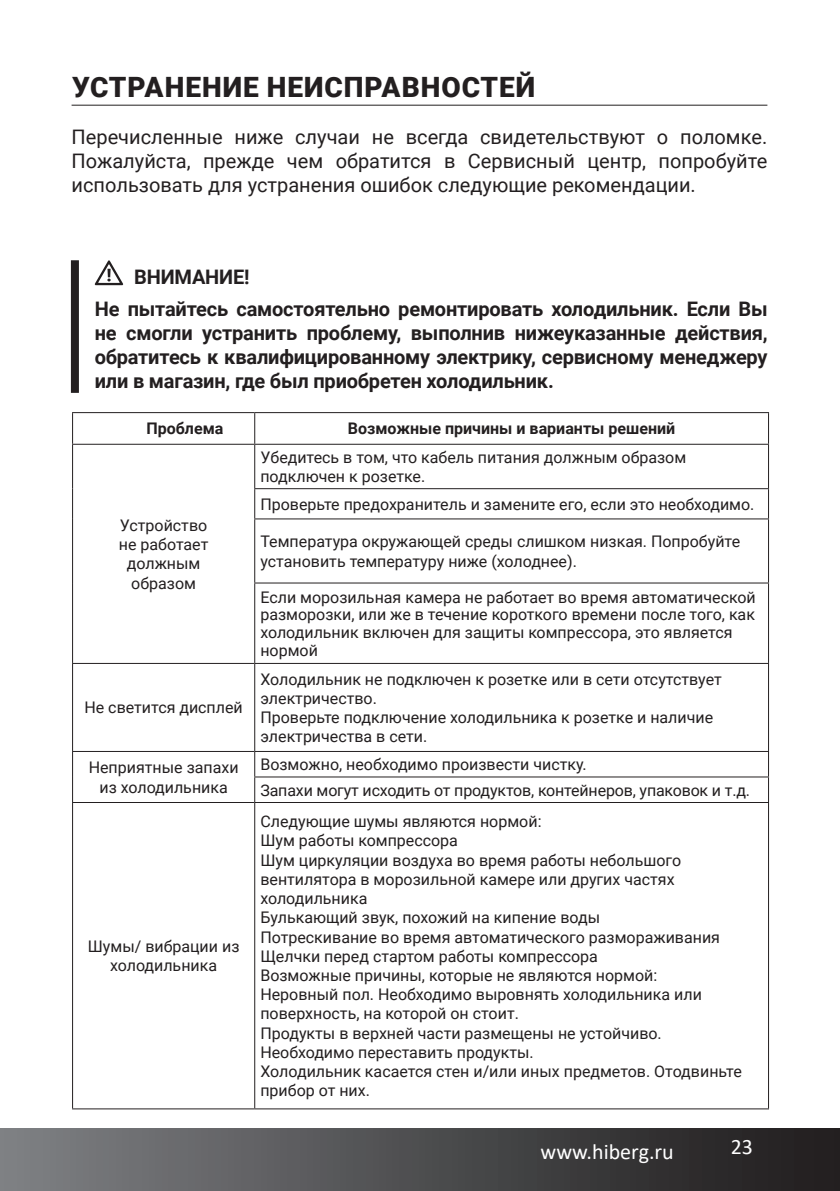
<style>
.page{position:relative;width:840px;height:1191px;background:#fff}
.page>*{position:absolute;margin:0;border:0;box-sizing:border-box;transform-origin:0 0}
.ЗАГОЛОВАК_большой{font:900 28px "Roboto";letter-spacing:.035em;color:#231f20}
.t1{font:22px "Calibri";color:#fff}
.t2{font:700 20px/24px "Roboto";letter-spacing:-.01em;color:#231f20;text-align:justify}
.t3{font:20px/24px "Roboto";color:#231f20;text-align:justify}
.List_Paragraph{font:16px/19.2px "Roboto";color:#231f20}
.List_Paragraph-2{font:700 16px "Roboto";color:#231f20}
</style>
<div class="page">
<div style="left:0;top:1128px;width:839px;height:63px;background:linear-gradient(to right,#7e8184,#1e1b1c)"></div>
<hr style="left:72px;top:412px;width:182px;height:1px;background:#231f20">
<hr style="left:72px;top:413px;width:1px;height:31px;background:#231f20">
<hr style="left:254px;top:412px;width:514px;height:1px;background:#231f20">
<hr style="left:254px;top:413px;width:1px;height:31px;background:#231f20">
<hr style="left:767px;top:413px;width:1px;height:31px;background:#231f20">
<hr style="left:72px;top:444px;width:182px;height:1px;background:#231f20">
<hr style="left:72px;top:445px;width:1px;height:44px;background:#231f20">
<hr style="left:72px;top:489px;width:1px;height:30px;background:#231f20">
<hr style="left:72px;top:519px;width:1px;height:64px;background:#231f20">
<hr style="left:72px;top:583px;width:1px;height:80px;background:#231f20">
<hr style="left:254px;top:444px;width:514px;height:1px;background:#231f20">
<hr style="left:254px;top:445px;width:1px;height:43px;background:#231f20">
<hr style="left:767px;top:445px;width:1px;height:43px;background:#231f20">
<hr style="left:254px;top:488px;width:514px;height:1px;background:#231f20">
<svg style="left:254px;top:489px;width:1px;height:29px"></svg>
<hr style="left:254px;top:518px;width:514px;height:1px;background:#231f20">
<hr style="left:254px;top:519px;width:1px;height:63px;background:#231f20">
<hr style="left:767px;top:519px;width:1px;height:63px;background:#231f20">
<hr style="left:254px;top:582px;width:514px;height:1px;background:#231f20">
<hr style="left:254px;top:583px;width:1px;height:80px;background:#231f20">
<hr style="left:767px;top:583px;width:1px;height:80px;background:#231f20">
<hr style="left:72px;top:663px;width:182px;height:1px;background:#231f20">
<hr style="left:72px;top:664px;width:1px;height:87px;background:#231f20">
<hr style="left:254px;top:663px;width:514px;height:1px;background:#231f20">
<hr style="left:254px;top:664px;width:1px;height:87px;background:#231f20">
<hr style="left:767px;top:664px;width:1px;height:87px;background:#231f20">
<hr style="left:72px;top:751px;width:182px;height:1px;background:#231f20">
<svg style="left:72px;top:752px;width:1px;height:50px"></svg>
<hr style="left:254px;top:751px;width:514px;height:1px;background:#231f20">
<hr style="left:254px;top:776px;width:514px;height:1px;background:#231f20">
<svg style="left:254px;top:752px;width:1px;height:50px"></svg>
<hr style="left:72px;top:802px;width:182px;height:1px;background:#231f20">
<hr style="left:72px;top:803px;width:1px;height:305px;background:#231f20">
<hr style="left:254px;top:802px;width:514px;height:1px;background:#231f20">
<hr style="left:254px;top:803px;width:1px;height:305px;background:#231f20">
<hr style="left:767px;top:803px;width:1px;height:305px;background:#231f20">
<hr style="left:72px;top:1108px;width:182px;height:1px;background:#231f20">
<hr style="left:254px;top:1108px;width:514px;height:1px;background:#231f20">
<hr style="left:71px;top:105px;width:696px;height:1px;background:#231f20">
<div style="left:71px;top:260px;width:8px;height:133px;background:#231f20"></div>
<svg style="left:94px;top:260px;width:29px;height:25px"></svg>
<p class="ЗАГОЛОВАК_большой" style="left:72px;top:68px;width:464px">УСТРАНЕНИЕ НЕИСПРАВНОСТЕЙ</p>
<p class="t3" style="left:72px;top:124px;width:697px">Перечисленные ниже случаи не всегда свидетельствуют о поломке.<br>Пожалуйста, прежде чем обратится в Сервисный центр, попробуйте использовать для устранения ошибок следующие рекомендации.</p>
<p class="t2" style="left:134px;top:264px;width:117px">ВНИМАНИЕ!</p>
<p class="t2" style="left:95px;top:296px;width:674px">Не пытайтесь самостоятельно ремонтировать холодильник. Если Вы не смогли устранить проблему, выполнив нижеуказанные действия, обратитесь к квалифицированному электрику, сервисному менеджеру или в магазин, где был приобретен холодильник.</p>
<p class="List_Paragraph-2" style="left:146px;top:417px;width:78px">Проблема</p>
<p class="List_Paragraph-2" style="left:348px;top:417px;width:328px">Возможные причины и варианты решений</p>
<p class="List_Paragraph" style="left:119px;top:515px;width:91px;text-align:center">Устройство не работает должным образом</p>
<p class="List_Paragraph" style="left:84px;top:697px;width:160px">Не светится дисплей</p>
<p class="List_Paragraph" style="left:260px;top:447px;width:427px">Убедитесь в том, что кабель питания должным образом подключен к розетке.</p>
<p class="List_Paragraph" style="left:260px;top:494px;width:495px">Проверьте предохранитель и замените его, если это необходимо.</p>
<p class="List_Paragraph" style="left:260px;top:531px;width:481px">Температура окружающей среды слишком низкая. Попробуйте установить температуру ниже (холоднее).</p>
<p class="List_Paragraph" style="left:260px;top:588px;width:496px;line-height:17.6px">Если морозильная камера не работает во время автоматической разморозки, или же в течение короткого времени после того, как холодильник включен для защиты компрессора, это является нормой</p>
<p class="List_Paragraph" style="left:260px;top:669px;width:462px">Холодильник не подключен к розетке или в сети отсутствует электричество.</p>
<p class="List_Paragraph" style="left:260px;top:707px;width:454px">Проверьте подключение холодильника к розетке и наличие электричества в сети.</p>
<p class="List_Paragraph" style="left:89px;top:757px;width:151px;text-align:center">Неприятные запахи из холодильника</p>
<p class="List_Paragraph" style="left:260px;top:754px;width:327px">Возможно, необходимо произвести чистку.</p>
<p class="List_Paragraph" style="left:260px;top:780px;width:491px">Запахи могут исходить от продуктов, контейнеров, упаковок и т.д.</p>
<p class="List_Paragraph" style="left:88px;top:936px;width:153px;text-align:center">Шумы/ вибрации из холодильника</p>
<p class="List_Paragraph" style="left:260px;top:811px;width:282px">Следующие шумы являются нормой:</p>
<p class="List_Paragraph" style="left:260px;top:830px;width:199px">Шум работы компрессора</p>
<p class="List_Paragraph" style="left:260px;top:849px;width:422px">Шум циркуляции воздуха во время работы небольшого вентилятора в морозильной камере или других частях холодильника</p>
<p class="List_Paragraph" style="left:260px;top:907px;width:341px">Булькающий звук, похожий на кипение воды</p>
<p class="List_Paragraph" style="left:260px;top:926px;width:461px">Потрескивание во время автоматического размораживания</p>
<p class="List_Paragraph" style="left:260px;top:945px;width:339px">Щелчки перед стартом работы компрессора</p>
<p class="List_Paragraph" style="left:260px;top:965px;width:398px">Возможные причины, которые не являются нормой:</p>
<p class="List_Paragraph" style="left:260px;top:984px;width:443px">Неровный пол. Необходимо выровнять холодильника или поверхность, на которой он стоит.</p>
<p class="List_Paragraph" style="left:260px;top:1022px;width:402px">Продукты в верхней части размещены не устойчиво.<br>Необходимо переставить продукты.</p>
<p class="List_Paragraph" style="left:260px;top:1061px;width:482px">Холодильник касается стен и/или иных предметов. Отодвиньте прибор от них.</p>
<h2 class="t1" style="left:540px;top:1136px;width:135px">www.hiberg.ru</h2>
<h2 class="t1" style="left:730px;top:1131px;width:24px">23</h2>
</div>
